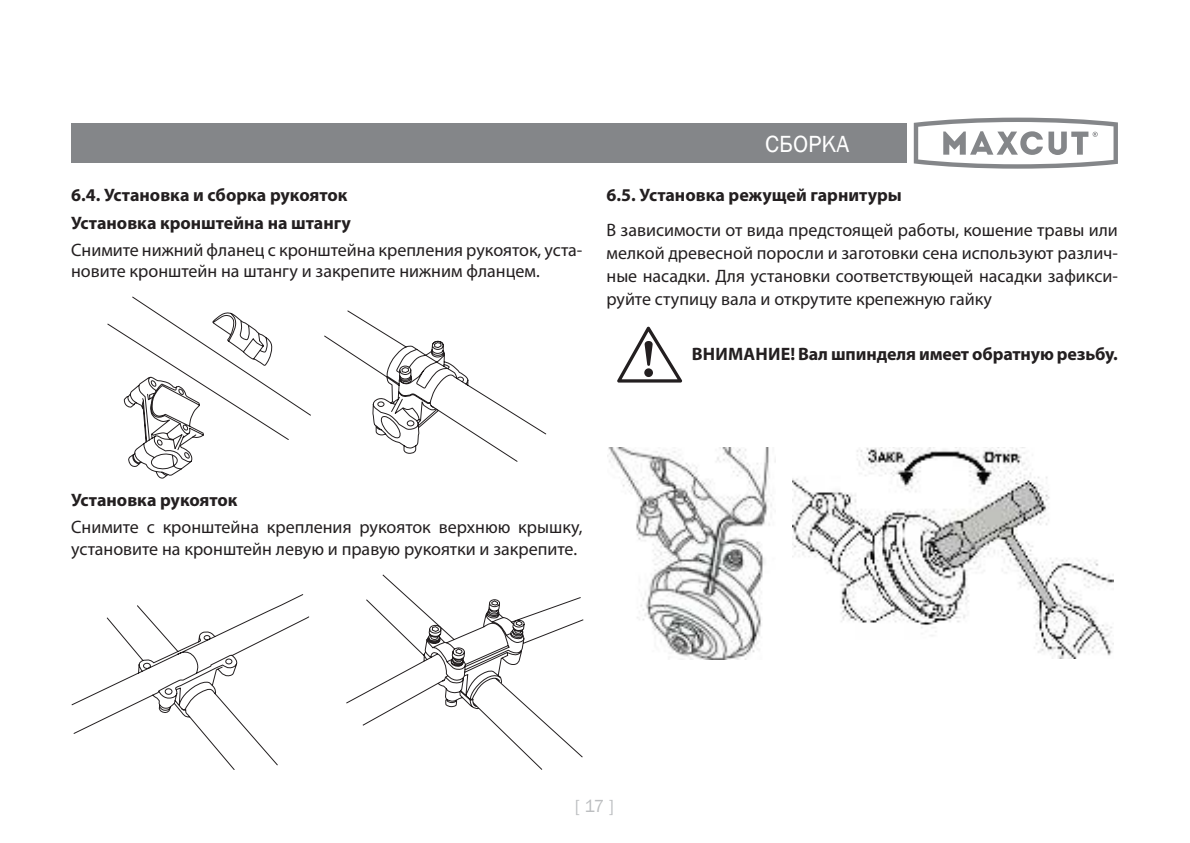
<style>
.page{position:relative;width:1190px;height:843px;background:#fff}
.page>*{position:absolute;margin:0;border:0;box-sizing:border-box;transform-origin:0 0}
.t1{font:24px "Franklin Gothic";color:#fff}
.t2{font:18px/23px "Myriad Pro";color:#231f20}
.t3{font:700 18px/27.2px "Myriad Pro";color:#231f20}
.t4{font:18px "Franklin Gothic";color:#bcbec0}
</style>
<div class="page">
<svg style="left:914px;top:118px;width:204px;height:51px"></svg>
<div style="left:71px;top:123px;width:835px;height:40px;background:#848689"></div>
<svg style="left:617px;top:326px;width:65px;height:56px"></svg>
<img style="left:607px;top:447px;width:165px;height:212px">
<img style="left:792px;top:447px;width:322px;height:211px">
<svg style="left:346px;top:574px;width:238px;height:196px"></svg>
<svg style="left:71px;top:594px;width:239px;height:176px"></svg>
<svg style="left:107px;top:296px;width:440px;height:183px"></svg>
<p class="t3" style="left:71px;top:182px;width:281px">6.4. Установка и сборка рукояток<br>Установка кронштейна на штангу</p>
<p class="t2" style="left:71px;top:239px;width:513px;line-height:21.6px">Снимите нижний фланец с кронштейна крепления рукояток, уста&shy;новите кронштейн на штангу и закрепите нижним фланцем.</p>
<h1 class="t1" style="left:765px;top:129px;width:86px">СБОРКА</h1>
<p class="t3" style="left:606px;top:182px;width:297px">6.5. Установка режущей гарнитуры</p>
<p class="t2" style="left:606px;top:219px;width:513px;text-align:justify">В зависимости от вида предстоящей работы, кошение травы или мелкой древесной поросли и заготовки сена используют различ&shy;ные насадки. Для установки соответствующей насадки зафикси&shy;руйте ступицу вала и открутите крепежную гайку</p>
<p class="t3" style="left:692px;top:341px;width:428px">ВНИМАНИЕ! Вал шпинделя имеет обратную резьбу.</p>
<p class="t3" style="left:71px;top:487px;width:168px">Установка рукояток</p>
<p class="t2" style="left:71px;top:517px;width:513px;line-height:21.6px">Снимите с кронштейна крепления рукояток верхнюю крышку, установите на кронштейн левую и правую рукоятки и закрепите.</p>
<p class="t4" style="left:575px;top:798px;width:41px">[ 17 ]</p>
</div>
